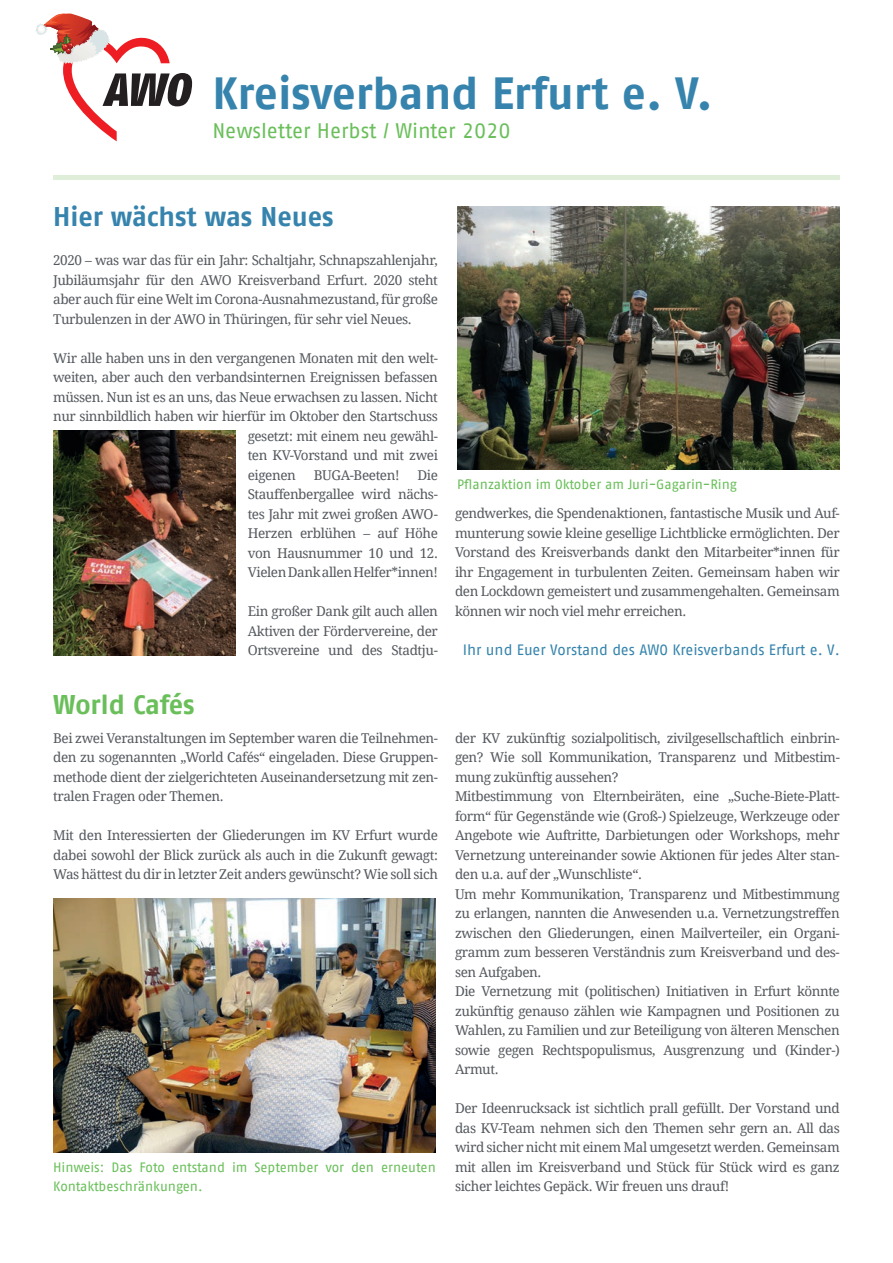
<style>
.page{position:relative;width:893px;height:1263px;background:#fff}
.page>*{position:absolute;margin:0;border:0;box-sizing:border-box;transform-origin:0 0}
.t1{font:700 45px "AWO Fago Office";letter-spacing:-.005em;color:#3684ad}
.t2{font:700 27px "AWO Fago Office";color:#3684ad}
.t3{font:700 27px "AWO Fago Office";letter-spacing:-.005em;color:#6abf5a}
.t4{font:21px "AWO Fago Office";color:#6abf5a}
.t5{font:15px "AWO Fago Office";letter-spacing:-.005em;color:#3684ad}
.t6{font:13.5px/19.5px "Droid Serif";letter-spacing:-.03em;color:#54585d;text-align:justify}
.t7{font:13.5px/19.5px "AWO Fago Office";color:#6abf5a}
</style>
<div class="page">
<div style="left:53px;top:175px;width:787px;height:5px;background:#dfeed9"></div>
<img style="left:53px;top:899px;width:383px;height:253px">
<svg style="left:35px;top:14px;width:157px;height:127px"></svg>
<img style="left:53px;top:431px;width:182px;height:224px">
<img style="left:457px;top:207px;width:383px;height:263px">
<h1 class="t1" style="left:213px;top:67px;width:502px">Kreisverband Erfurt e. V.</h1>
<h3 class="t4" style="left:213px;top:119px;width:299px">Newsletter Herbst / Winter 2020</h3>
<h2 class="t2" style="left:53px;top:201px;width:282px">Hier wächst was Neues</h2>
<p class="t6" style="left:53px;top:251px;width:386px">2020 – was war das für ein Jahr: Schaltjahr, Schnapszahlenjahr, Jubiläumsjahr für den AWO Kreisverband Erfurt. 2020 steht aber auch für eine Welt im Corona-Ausnahmezustand, für große Turbulenzen in der AWO in Thüringen, für sehr viel Neues.</p>
<p class="t6" style="left:53px;top:348px;width:386px">Wir alle haben uns in den vergangenen Monaten mit den welt-</p>
<p class="t6" style="left:53px;top:368px;width:386px">weiten, aber auch den verbandsinternen Ereignissen befassen</p>
<p class="t6" style="left:53px;top:387px;width:386px">müssen. Nun ist es an uns, das Neue erwachsen zu lassen. Nicht</p>
<p class="t6" style="left:53px;top:407px;width:386px">nur sinnbildlich haben wir hierfür im Oktober den Startschuss</p>
<p class="t6" style="left:248px;top:426px;width:192px">gesetzt: mit einem neu gewähl-</p>
<p class="t6" style="left:248px;top:445px;width:192px">ten KV-Vorstand und mit zwei</p>
<p class="t6" style="left:248px;top:465px;width:50px">eigenen</p>
<p class="t6" style="left:314px;top:465px;width:87px">BUGA-Beeten!</p>
<p class="t6" style="left:248px;top:465px;width:192px;text-indent:170px">Die Stauffenbergallee wird nächs&shy;tes Jahr mit zwei großen AWO-Herzen erblühen – auf Höhe von Hausnummer 10 und 12.<br>Vielen Dank allen Helfer*innen!</p>
<p class="t6" style="left:248px;top:601px;width:192px">Ein großer Dank gilt auch allen Aktiven der Fördervereine, der Ortsvereine und des Stadtju-</p>
<h2 class="t3" style="left:53px;top:688px;width:143px">World Cafés</h2>
<p class="t6" style="left:53px;top:728px;width:386px">Bei zwei Veranstaltungen im September waren die Teilnehmen&shy;den zu sogenannten „World Cafés“ eingeladen. Diese Gruppen&shy;methode dient der zielgerichteten Auseinandersetzung mit zen&shy;tralen Fragen oder Themen.</p>
<p class="t6" style="left:53px;top:826px;width:386px">Mit den Interessierten der Gliederungen im KV Erfurt wurde dabei sowohl der Blick zurück als auch in die Zukunft gewagt:<br>Was hättest du dir in letzter Zeit anders gewünscht? Wie soll sich</p>
<p class="t7" style="left:53px;top:1157px;width:384px">Hinweis: Das Foto entstand im September vor den erneuten<br>Kontaktbeschränkungen.</p>
<p class="t7" style="left:457px;top:475px;width:281px">Pflanzaktion im Oktober am Juri-Gagarin-Ring</p>
<p class="t6" style="left:455px;top:504px;width:386px">gendwerkes, die Spendenaktionen, fantastische Musik und Auf&shy;munterung sowie kleine gesellige Lichtblicke ermöglichten. Der Vorstand des Kreisverbands dankt den Mitarbeiter*innen für ihr Engagement in turbulenten Zeiten. Gemeinsam haben wir den Lockdown gemeistert und zusammengehalten. Gemeinsam können wir noch viel mehr erreichen.</p>
<p class="t5" style="left:463px;top:641px;width:378px">Ihr und Euer Vorstand des AWO Kreisverbands Erfurt e. V.</p>
<p class="t6" style="left:455px;top:728px;width:386px;text-align:left">der KV zukünftig sozialpolitisch, zivilgesellschaftlich einbrin&shy;gen? Wie soll Kommunikation, Transparenz und Mitbestim&shy;mung zukünftig aussehen?<br>Mitbestimmung von Elternbeiräten, eine „Suche-Biete-Platt&shy;form“ für Gegenstände wie (Groß-) Spielzeuge, Werkzeuge oder Angebote wie Auftritte, Darbietungen oder Workshops, mehr Vernetzung untereinander sowie Aktionen für jedes Alter stan&shy;den u.a. auf der „Wunschliste“.<br>Um mehr Kommunikation, Transparenz und Mitbestimmung zu erlangen, nannten die Anwesenden u.a. Vernetzungstreffen zwischen den Gliederungen, einen Mailverteiler, ein Organi&shy;gramm zum besseren Verständnis zum Kreisverband und des&shy;sen Aufgaben.<br>Die Vernetzung mit (politischen) Initiativen in Erfurt könnte zukünftig genauso zählen wie Kampagnen und Positionen zu Wahlen, zu Familien und zur Beteiligung von älteren Menschen sowie gegen Rechtspopulismus, Ausgrenzung und (Kinder-)<br>Armut.</p>
<p class="t6" style="left:455px;top:1099px;width:386px">Der Ideenrucksack ist sichtlich prall gefüllt. Der Vorstand und das KV-Team nehmen sich den Themen sehr gern an. All das wird sicher nicht mit einem Mal umgesetzt werden. Gemeinsam mit allen im Kreisverband und Stück für Stück wird es ganz sicher leichtes Gepäck. Wir freuen uns drauf!</p>
</div>
